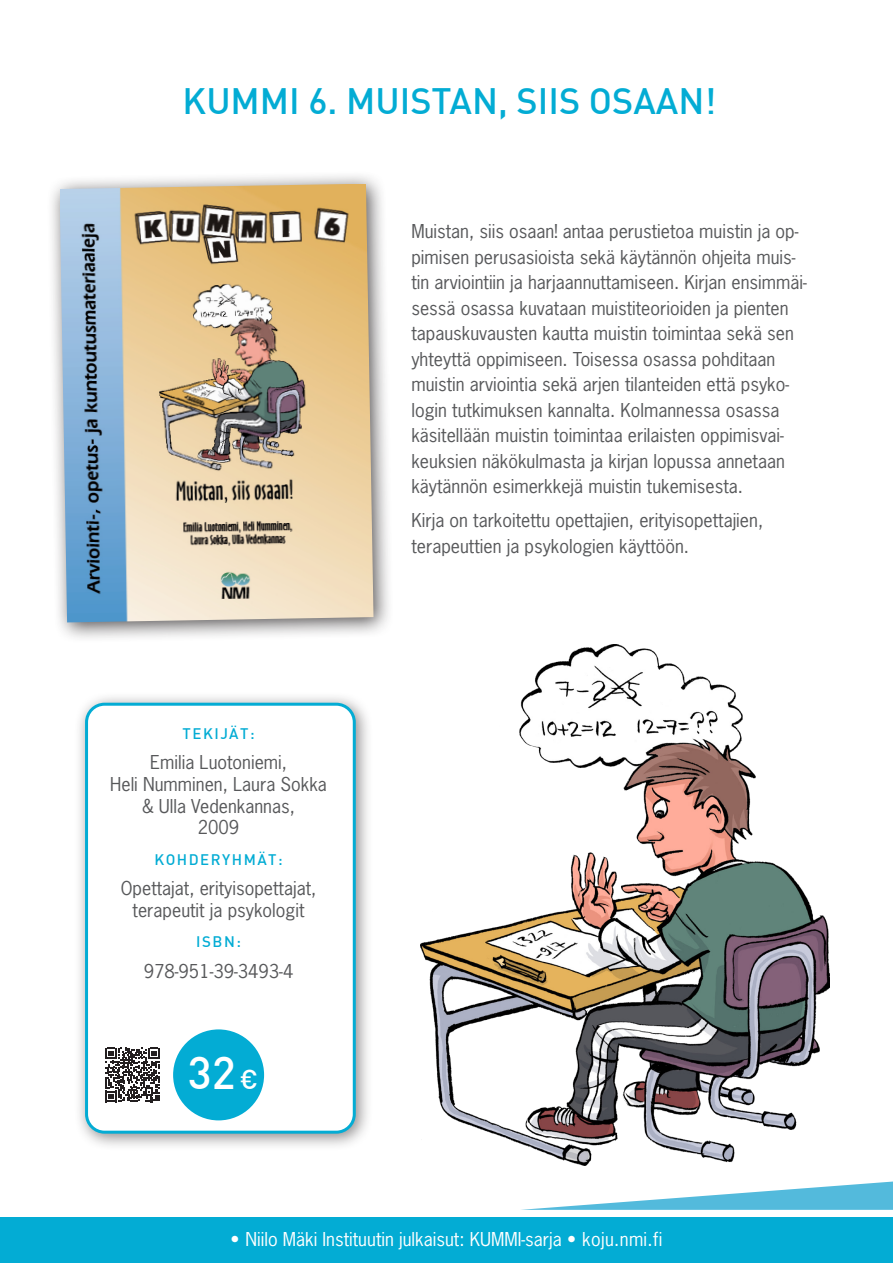
<style>
.page{position:relative;width:893px;height:1263px;background:#fff}
.page>*{position:absolute;margin:0;border:0;box-sizing:border-box;transform-origin:0 0}
.t1{font:500 45px "DIN Pro";color:#fff}
.NIMIOTSIKKO{font:500 36px "DIN Pro";color:#03acd4}
.Julkaisut_Leipäteksti{font:18px/25.5px "News Gothic Std";color:#57585a}
.Infoloota_teksti{font:18px/21.6px "News Gothic Std";color:#57585a;text-align:center}
.t2{font:18px "News Gothic Std";color:#fff}
.Infoloota_väliotsake{font:500 15px "DIN Pro";letter-spacing:.1em;color:#03acd4}
.s1{font-size:27px}
</style>
<div class="page">
<svg style="left:521px;top:1181px;width:372px;height:29px"></svg>
<div style="left:0;top:1217px;width:893px;height:46px;background:#03acd4"></div>
<div style="left:74px;top:692px;width:299px;height:459px;background:#231f20;opacity:.52"></div>
<div style="left:87px;top:704px;width:267px;height:428px;background:#fff;border-radius:18px"></div>
<div style="left:85px;top:703px;width:271px;height:431px;border:3px solid #03acd4;border-radius:18px"></div>
<div style="left:46px;top:170px;width:348px;height:473px;background:#231f20;opacity:.75"></div>
<img style="left:60px;top:184px;width:313px;height:438px">
<div style="left:173px;top:1029px;width:91px;height:91px;background:#03acd4;border-radius:50%"></div>
<svg style="left:105px;top:1047px;width:55px;height:55px"></svg>
<img style="left:421px;top:644px;width:408px;height:521px">
<p class="NIMIOTSIKKO" style="left:183px;top:77px;width:535px">KUMMI 6. MUISTAN, SIIS OSAAN!</p>
<p class="Infoloota_väliotsake" style="left:183px;top:724px;width:73px">TEKIJÄT:</p>
<p class="Infoloota_teksti" style="left:110px;top:752px;width:218px">Emilia Luotoniemi,<br>Heli Numminen, Laura Sokka &amp; Ulla Vedenkannas,<br>2009</p>
<p class="Infoloota_väliotsake" style="left:154px;top:850px;width:130px">KOHDERYHMÄT:</p>
<p class="Infoloota_teksti" style="left:121px;top:877px;width:197px">Opettajat, erityisopettajat, terapeutit ja psykologit</p>
<p class="Infoloota_väliotsake" style="left:196px;top:932px;width:46px">ISBN:</p>
<p class="Infoloota_teksti" style="left:144px;top:960px;width:151px">978-951-39-3493-4</p>
<p class="t1" style="left:188px;top:1044px;width:72px">32<span class="s1">€</span></p>
<p class="Julkaisut_Leipäteksti" style="left:411px;top:219px;width:397px">Muistan, siis osaan! antaa perustietoa muistin ja op&shy;pimisen perusasioista sekä käytännön ohjeita muis&shy;tin arviointiin ja harjaannuttamiseen. Kirjan ensimmäi&shy;sessä osassa kuvataan muistiteorioiden ja pienten tapauskuvausten kautta muistin toimintaa sekä sen yhteyttä oppimiseen. Toisessa osassa pohditaan muistin arviointia sekä arjen tilanteiden että psyko&shy;login tutkimuksen kannalta. Kolmannessa osassa käsitellään muistin toimintaa erilaisten oppimisvai&shy;keuksien näkökulmasta ja kirjan lopussa annetaan käytännön esimerkkejä muistin tukemisesta.</p>
<p class="Julkaisut_Leipäteksti" style="left:411px;top:508px;width:353px">Kirja on tarkoitettu opettajien, erityisopettajien, terapeuttien ja psykologien käyttöön.</p>
<p class="t2" style="left:231px;top:1227px;width:433px">• Niilo Mäki Instituutin julkaisut: KUMMI-sarja • koju.nmi.fi</p>
</div>
